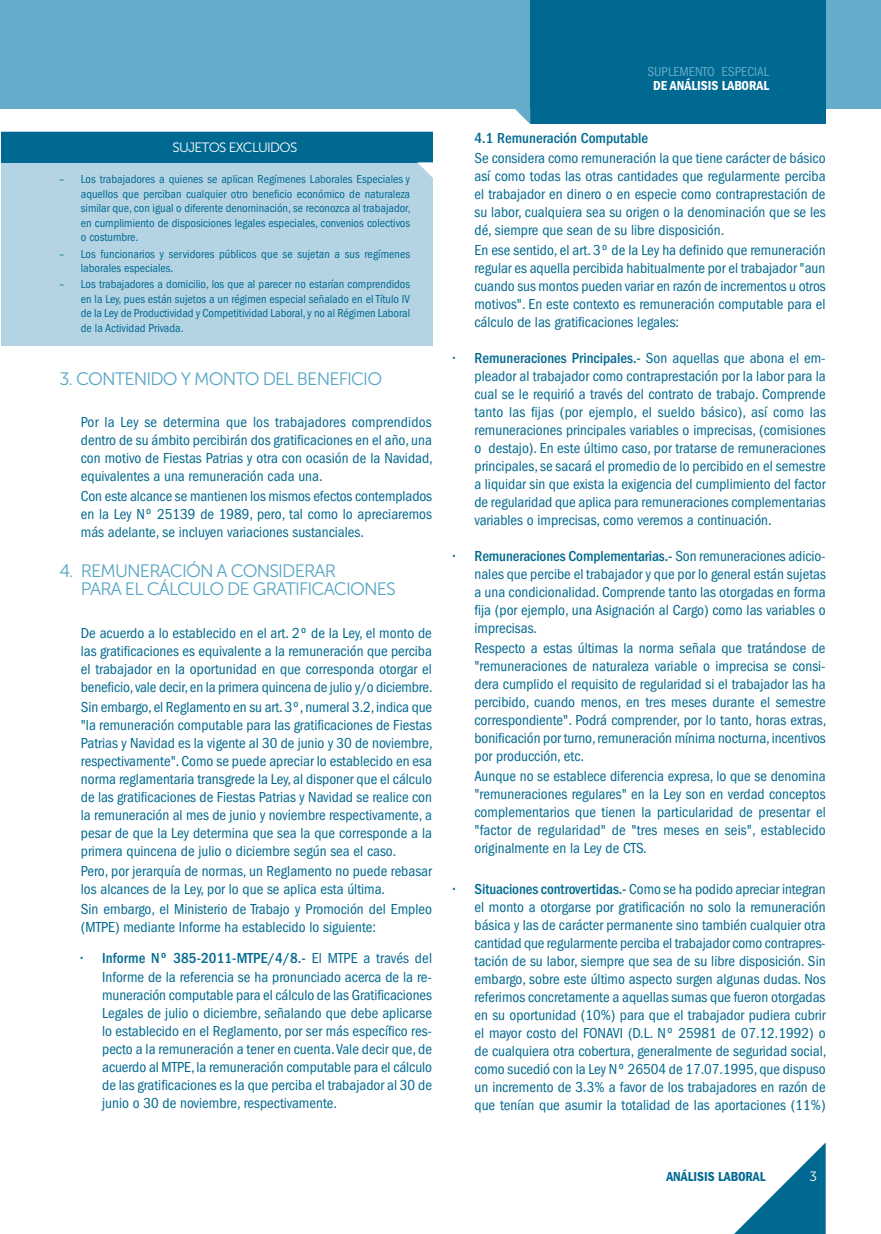
<style>
.page{position:relative;width:881px;height:1234px;background:#fff}
.page>*{position:absolute;margin:0;border:0;box-sizing:border-box;transform-origin:0 0}
.analisistitular{font:18px/18px "Museo Sans 300";letter-spacing:-.05em;color:#56a5c4}
.cuerpo_texto_ok{font:condensed 15px/18px "Franklin Gothic";color:#006991;text-align:justify}
.tab__10_menos_5{font:condensed 15px/18px "Franklin Gothic";color:#006991;text-align:justify}
.cuerpo_texto_ok-2{font:500 condensed 15px "Franklin Gothic";color:#006991}
.t1{font:condensed 13.5px "Franklin Gothic";color:#65acca}
.Estilo_de_párrafo_2{font:13.5px "Museo Sans 300";letter-spacing:-.05em;color:#fff}
.t2{font:600 condensed 13.5px "Franklin Gothic";color:#fff}
.t3{font:600 condensed 13.5px "Franklin Gothic";color:#006991}
.cuerpo_texto_ok-3{font:condensed 12px/14.4px "Franklin Gothic";color:#006991;text-align:justify}
.s1{font-weight:500}
</style>
<div class="page">
<svg style="left:735px;top:1143px;width:90px;height:90px"></svg>
<div style="left:0;top:0;width:880px;height:108px;background:#65acca"></div>
<div style="left:530px;top:0;width:295px;height:124px;background:#006991"></div>
<svg style="left:514px;top:108px;width:16px;height:16px"></svg>
<div style="left:1px;top:132px;width:432px;height:214px;background:#b4d4e4"></div>
<div style="left:1px;top:132px;width:432px;height:30px;background:#006991"></div>
<svg style="left:417px;top:162px;width:16px;height:16px"></svg>
<p class="Estilo_de_párrafo_2" style="left:172px;top:140px;width:126px">SUJETOS EXCLUIDOS</p>
<p class="cuerpo_texto_ok-3" style="left:81px;top:172px;width:331px;text-indent:-21px">– Los trabajadores a quienes se aplican Regímenes Laborales Especiales y aquellos que perciban cualquier otro beneficio económico de naturaleza similar que, con igual o diferente denominación, se reconozca al trabajador, en cumplimiento de disposiciones legales especiales, convenios colectivos o costumbre.</p>
<p class="cuerpo_texto_ok-3" style="left:81px;top:246px;width:331px;text-indent:-21px">– Los funcionarios y servidores públicos que se sujetan a sus regímenes laborales especiales.</p>
<p class="cuerpo_texto_ok-3" style="left:81px;top:277px;width:330px;text-indent:-21px">– Los trabajadores a domicilio, los que al parecer no estarían comprendidos en la Ley, pues están sujetos a un régimen especial señalado en el Título IV de la Ley de Productividad y Competitividad Laboral, y no al Régimen Laboral de la Actividad Privada.</p>
<p class="analisistitular" style="left:60px;top:369px;width:324px">3. CONTENIDO Y MONTO DEL BENEFICIO</p>
<p class="cuerpo_texto_ok" style="left:81px;top:413px;width:353px">Por la Ley se determina que los trabajadores comprendidos dentro de su ámbito percibirán dos gratificaciones en el año, una con motivo de Fiestas Patrias y otra con ocasión de la Navidad, equivalentes a una remuneración cada una.</p>
<p class="cuerpo_texto_ok" style="left:81px;top:487px;width:352px">Con este alcance se mantienen los mismos efectos contemplados en la Ley Nº 25139 de 1989, pero, tal como lo apreciaremos más adelante, se incluyen variaciones sustanciales.</p>
<p class="analisistitular" style="left:81px;top:562px;width:316px;text-indent:-21px">4. REMUNERACIÓN A CONSIDERAR<br>PARA EL CÁLCULO DE GRATIFICACIONES</p>
<p class="cuerpo_texto_ok" style="left:81px;top:623px;width:353px">De acuerdo a lo establecido en el art. 2º de la Ley, el monto de las gratificaciones es equivalente a la remuneración que perciba el trabajador en la oportunidad en que corresponda otorgar el beneficio, vale decir, en la primera quincena de julio y/o diciembre.</p>
<p class="cuerpo_texto_ok" style="left:81px;top:698px;width:353px">Sin embargo, el Reglamento en su art. 3º, numeral 3.2, indica que "la remuneración computable para las gratificaciones de Fiestas Patrias y Navidad es la vigente al 30 de junio y 30 de noviembre, respectivamente". Como se puede apreciar lo establecido en esa norma reglamentaria transgrede la Ley, al disponer que el cálculo de las gratificaciones de Fiestas Patrias y Navidad se realice con la remuneración al mes de junio y noviembre respectivamente, a pesar de que la Ley determina que sea la que corresponde a la primera quincena de julio o diciembre según sea el caso.</p>
<p class="cuerpo_texto_ok" style="left:81px;top:862px;width:352px">Pero, por jerarquía de normas, un Reglamento no puede rebasar los alcances de la Ley, por lo que se aplica esta última.</p>
<p class="cuerpo_texto_ok" style="left:81px;top:900px;width:352px">Sin embargo, el Ministerio de Trabajo y Promoción del Empleo (MTPE) mediante Informe ha establecido lo siguiente:</p>
<p class="tab__10_menos_5" style="left:102px;top:949px;width:331px;text-indent:-21px"><span class="s1">• Informe Nº 385-2011-MTPE/4/8.-</span> El MTPE a través del Informe de la referencia se ha pronunciado acerca de la re&shy;muneración computable para el cálculo de las Gratificaciones Legales de julio o diciembre, señalando que debe aplicarse lo establecido en el Reglamento, por ser más específico res&shy;pecto a la remuneración a tener en cuenta. Vale decir que, de acuerdo al MTPE, la remuneración computable para el cálculo de las gratificaciones es la que perciba el trabajador al 30 de junio o 30 de noviembre, respectivamente.</p>
<p class="t1" style="left:647px;top:64px;width:123px">SUPLEMENTO ESPECIAL</p>
<p class="t2" style="left:653px;top:78px;width:117px">DE ANÁLISIS LABORAL</p>
<p class="cuerpo_texto_ok-2" style="left:474px;top:130px;width:175px">4.1 Remuneración Computable</p>
<p class="cuerpo_texto_ok" style="left:474px;top:149px;width:352px">Se considera como remuneración la que tiene carácter de básico así como todas las otras cantidades que regularmente perciba el trabajador en dinero o en especie como contraprestación de su labor, cualquiera sea su origen o la denominación que se les dé, siempre que sean de su libre disposición.</p>
<p class="cuerpo_texto_ok" style="left:474px;top:241px;width:352px">En ese sentido, el art. 3º de la Ley ha definido que remuneración regular es aquella percibida habitualmente por el trabajador "aun cuando sus montos pueden variar en razón de incrementos u otros motivos". En este contexto es remuneración computable para el cálculo de las gratificaciones legales:</p>
<p class="cuerpo_texto_ok" style="left:474px;top:349px;width:353px;text-indent:-21px"><span class="s1">• Remuneraciones Principales.-</span> Son aquellas que abona el em&shy;pleador al trabajador como contraprestación por la labor para la cual se le requirió a través del contrato de trabajo. Comprende tanto las fijas (por ejemplo, el sueldo básico), así como las remuneraciones principales variables o imprecisas, (comisiones o destajo). En este último caso, por tratarse de remuneraciones principales, se sacará el promedio de lo percibido en el semestre a liquidar sin que exista la exigencia del cumplimiento del factor de regularidad que aplica para remuneraciones complementarias variables o imprecisas, como veremos a continuación.</p>
<p class="cuerpo_texto_ok" style="left:474px;top:547px;width:353px;text-indent:-21px"><span class="s1">• Remuneraciones Complementarias.-</span> Son remuneraciones adicio&shy;nales que percibe el trabajador y que por lo general están sujetas a una condicionalidad. Comprende tanto las otorgadas en forma fija (por ejemplo, una Asignación al Cargo) como las variables o imprecisas.</p>
<p class="cuerpo_texto_ok" style="left:474px;top:639px;width:353px">Respecto a estas últimas la norma señala que tratándose de "remuneraciones de naturaleza variable o imprecisa se consi&shy;dera cumplido el requisito de regularidad si el trabajador las ha percibido, cuando menos, en tres meses durante el semestre correspondiente". Podrá comprender, por lo tanto, horas extras, bonificación por turno, remuneración mínima nocturna, incentivos por producción, etc.</p>
<p class="cuerpo_texto_ok" style="left:474px;top:767px;width:352px">Aunque no se establece diferencia expresa, lo que se denomina "remuneraciones regulares" en la Ley son en verdad conceptos complementarios que tienen la particularidad de presentar el "factor de regularidad" de "tres meses en seis", establecido originalmente en la Ley de CTS.</p>
<p class="cuerpo_texto_ok" style="left:474px;top:879px;width:353px;text-indent:-21px"><span class="s1">• Situaciones controvertidas.-</span> Como se ha podido apreciar integran el monto a otorgarse por gratificación no solo la remuneración básica y las de carácter permanente sino también cualquier otra cantidad que regularmente perciba el trabajador como contrapres&shy;tación de su labor, siempre que sea de su libre disposición. Sin embargo, sobre este último aspecto surgen algunas dudas. Nos referimos concretamente a aquellas sumas que fueron otorgadas en su oportunidad (10%) para que el trabajador pudiera cubrir el mayor costo del FONAVI (D.L. Nº 25981 de 07.12.1992) o de cualquiera otra cobertura, generalmente de seguridad social, como sucedió con la Ley Nº 26504 de 17.07.1995, que dispuso un incremento de 3.3% a favor de los trabajadores en razón de que tenían que asumir la totalidad de las aportaciones (11%)</p>
<p class="t3" style="left:666px;top:1168px;width:101px">ANÁLISIS LABORAL</p>
<p class="Estilo_de_párrafo_2" style="left:809px;top:1168px;width:9px">3</p>
</div>
